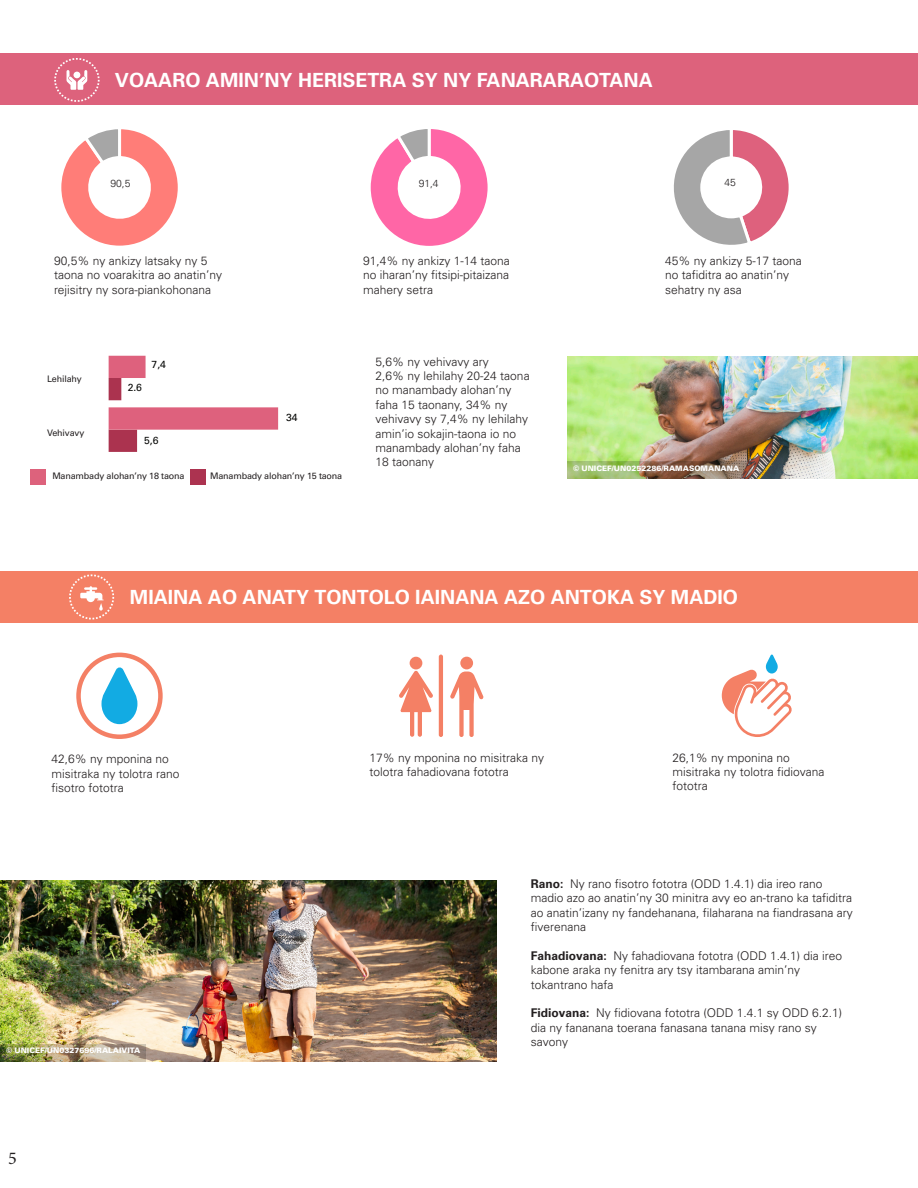
<style>
.page{position:relative;width:918px;height:1188px;background:#fff}
.page>*{position:absolute;margin:0;border:0;box-sizing:border-box;transform-origin:0 0}
.t1{font:19.5px "Univers LT 65 Bd";color:#fff}
.t2{font:18px "Minion Pro";color:#231f20}
.t3{font:12px/14.4px "Univers LT 45 Lt";color:#231f20}
.t4{font:10.35px "Univers LT 55 Rm";color:#040503}
.t5{font:10.35px "Univers LT 45 Lt";color:#231f20}
.t6{font:9px "Univers LT 55 Rm";letter-spacing:-.02em;color:#231f20}
.t7{font:7.5px "Univers LT 75 Blk";color:#fff}
.s1{font-family:"Univers LT 65 Bd"}
</style>
<div class="page">
<img style="left:0;top:880px;width:497px;height:182px">
<div style="left:0;top:53px;width:918px;height:52px;background:#dd627c"></div>
<svg style="left:54px;top:58px;width:46px;height:44px"></svg>
<div style="left:0;top:571px;width:918px;height:52px;background:#f48065"></div>
<svg style="left:69px;top:574px;width:45px;height:46px"></svg>
<div style="left:460px;top:657px;width:13px;height:12px;background:#f48065;border-radius:50%"></div>
<svg style="left:450px;top:672px;width:34px;height:65px"></svg>
<div style="left:410px;top:657px;width:12px;height:12px;background:#f48065;border-radius:50%"></div>
<svg style="left:399px;top:671px;width:34px;height:66px"></svg>
<hr style="left:439px;top:655px;width:4px;height:82px;background:#f48065;border-radius:2px">
<svg style="left:102px;top:667px;width:35px;height:57px"></svg>
<div style="left:76px;top:653px;width:87px;height:86px;border:4px solid #f48065;border-radius:50%"></div>
<svg style="left:722px;top:654px;width:70px;height:83px"></svg>
<img style="left:567px;top:356px;width:351px;height:123px">
<hr style="left:917px;top:55px;width:1px;height:52px;background:#fd76a1">
<svg style="left:567px;top:461px;width:184px;height:18px"></svg>
<img style="left:0;top:1044px;width:146px;height:18px">
<svg style="left:61px;top:129px;width:117px;height:117px"></svg>
<svg style="left:370px;top:129px;width:118px;height:117px"></svg>
<svg style="left:673px;top:130px;width:116px;height:115px"></svg>
<svg style="left:109px;top:356px;width:169px;height:96px"></svg>
<div style="left:30px;top:469px;width:15px;height:16px;background:#dd627c"></div>
<div style="left:190px;top:469px;width:16px;height:16px;background:#ac3350"></div>
<p class="t1" style="left:115px;top:69px;width:539px">VOAARO AMIN’NY HERISETRA SY NY FANARARAOTANA</p>
<p class="t5" style="left:111px;top:178px;width:22px">90,5</p>
<p class="t5" style="left:419px;top:178px;width:22px">91,4</p>
<p class="t5" style="left:724px;top:176px;width:13px">45</p>
<p class="t3" style="left:54px;top:254px;width:170px">90,5% ny ankizy latsaky ny 5 taona no voarakitra ao anatin’ny rejisitry ny sora-piankohonana</p>
<p class="t3" style="left:363px;top:254px;width:148px;text-align:justify">91,4% ny ankizy 1-14 taona no iharan’ny fitsipi-pitaizana mahery setra</p>
<p class="t3" style="left:665px;top:254px;width:138px">45% ny ankizy 5-17 taona no tafiditra ao anatin’ny sehatry ny asa</p>
<p class="t6" style="left:47px;top:373px;width:36px">Lehilahy</p>
<p class="t4" style="left:128px;top:382px;width:16px">2.6</p>
<p class="t4" style="left:152px;top:358px;width:16px">7,4</p>
<p class="t6" style="left:47px;top:428px;width:39px">Vehivavy</p>
<p class="t4" style="left:144px;top:434px;width:16px">5,6</p>
<p class="t6" style="left:52px;top:471px;width:134px">Manambady alohan’ny 18 taona</p>
<p class="t4" style="left:286px;top:411px;width:13px">34</p>
<p class="t6" style="left:210px;top:471px;width:134px">Manambady alohan’ny 15 taona</p>
<p class="t3" style="left:376px;top:354px;width:115px">5,6% ny vehivavy ary</p>
<p class="t3" style="left:376px;top:369px;width:156px">2,6% ny lehilahy 20-24 taona no manambady alohan’ny faha 15 taonany, 34% ny vehivavy sy 7,4% ny lehilahy amin’io sokajin-taona io no manambady alohan’ny faha<br>18 taonany</p>
<p class="t7" style="left:573px;top:463px;width:168px">© UNICEF/UN0252286/RAMASOMANANA</p>
<p class="t1" style="left:130px;top:585px;width:610px">MIAINA AO ANATY TONTOLO IAINANA AZO ANTOKA SY MADIO</p>
<p class="t3" style="left:51px;top:752px;width:130px">42,6% ny mponina no misitraka ny tolotra rano fisotro fototra</p>
<p class="t7" style="left:6px;top:1046px;width:136px">© UNICEF/UN0327696/RALAIVITA</p>
<p class="t2" style="left:8px;top:1146px;width:10px">5</p>
<p class="t3" style="left:370px;top:750px;width:176px">17% ny mponina no misitraka ny tolotra fahadiovana fototra</p>
<p class="t3" style="left:672px;top:750px;width:119px">26,1% ny mponina no</p>
<p class="t3" style="left:672px;top:765px;width:154px">misitraka ny tolotra fidiovana fototra</p>
<p class="t3" style="left:531px;top:876px;width:324px"><span class="s1">Rano:</span> Ny rano fisotro fototra (ODD 1.4.1) dia ireo rano madio azo ao anatin’ny 30 minitra avy eo an-trano ka tafiditra ao anatin’izany ny fandehanana, filaharana na fiandrasana ary fiverenana</p>
<p class="t3" style="left:531px;top:948px;width:313px"><span class="s1">Fahadiovana:</span> Ny fahadiovana fototra (ODD 1.4.1) dia ireo kabone araka ny fenitra ary tsy itambarana amin’ny</p>
<p class="t3" style="left:531px;top:977px;width:84px">tokantrano hafa</p>
<p class="t3" style="left:531px;top:1006px;width:313px"><span class="s1">Fidiovana:</span> Ny fidiovana fototra (ODD 1.4.1 sy ODD 6.2.1) dia ny fananana toerana fanasana tanana misy rano sy savony</p>
</div>
